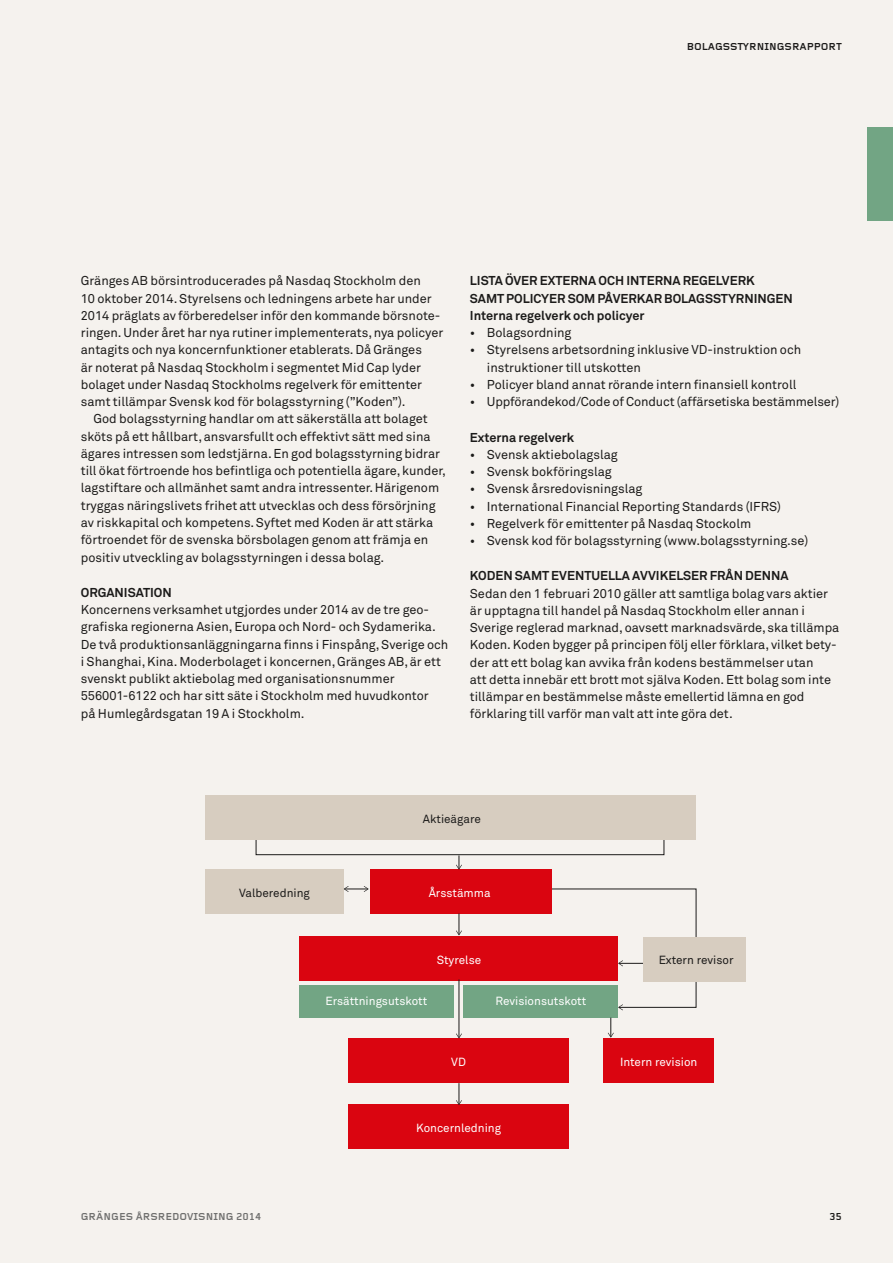
<style>
.page{position:relative;width:893px;height:1263px;background:#f5f2ee}
.page>*{position:absolute;margin:0;border:0;box-sizing:border-box;transform-origin:0 0}
.t1{font:12.75px/17.2px "Akkurat Pro";color:#1c1b1a}
.t2{font:700 12.75px/17.2px "Akkurat Pro";color:#1c1b1a}
.t3{font:11.7px "Akkurat Pro";color:#fff}
.t4{font:11.7px "Akkurat Pro";color:#1c1b1a}
.t5{font:700 10.5px "Foundry Gridnik";color:#70706f}
.t6{font:700 10.5px "Foundry Gridnik";color:#1c1b1a}
</style>
<div class="page">
<div style="left:867px;top:128px;width:26px;height:93px;background:#72a584"></div>
<svg style="left:549px;top:888px;width:148px;height:122px"></svg>
<div style="left:299px;top:985px;width:155px;height:33px;background:#72a584"></div>
<div style="left:463px;top:985px;width:155px;height:33px;background:#72a584"></div>
<div style="left:205px;top:869px;width:139px;height:45px;background:#d7cdc0"></div>
<div style="left:370px;top:869px;width:181px;height:45px;background:#da0510"></div>
<div style="left:643px;top:937px;width:102px;height:45px;background:#d7cdc0"></div>
<div style="left:348px;top:1038px;width:221px;height:45px;background:#da0510"></div>
<div style="left:348px;top:1104px;width:221px;height:45px;background:#da0510"></div>
<div style="left:300px;top:936px;width:318px;height:44px;background:#da0510"></div>
<div style="left:604px;top:1038px;width:110px;height:45px;background:#da0510"></div>
<svg style="left:255px;top:840px;width:409px;height:29px"></svg>
<svg style="left:456px;top:913px;width:6px;height:22px"></svg>
<hr style="left:459px;top:979px;width:1px;height:58px;background:#1c1b1a">
<svg style="left:456px;top:1033px;width:6px;height:5px"></svg>
<svg style="left:456px;top:1083px;width:6px;height:22px"></svg>
<svg style="left:608px;top:1018px;width:6px;height:19px"></svg>
<svg style="left:344px;top:886px;width:25px;height:6px"></svg>
<div style="left:205px;top:795px;width:491px;height:45px;background:#d7cdc0"></div>
<p class="t6" style="left:687px;top:41px;width:8px">BOLAGSST</p>
<p class="t6" style="left:743px;top:41px;width:15px">YRNINGSRAPPORT</p>
<p class="t1" style="left:81px;top:273px;width:364px">Gränges AB börsintroducerades på Nasdaq Stockholm den<br>10 oktober 2014. Styrelsens och ledningens arbete har under 2014 präglats av förberedelser inför den kommande börsnote&shy;ringen. Under året har nya rutiner implementerats, nya policyer antagits och nya koncernfunktioner etablerats. Då Gränges<br>är noterat på Nasdaq Stockholm i segmentet Mid Cap lyder bolaget under Nasdaq Stockholms regelverk för emittenter samt tillämpar Svensk kod för bolagsstyrning (”Koden”).</p>
<p class="t1" style="left:81px;top:411px;width:367px;text-indent:13px">God bolagsstyrning handlar om att säkerställa att bolaget sköts på ett hållbart, ansvarsfullt och effektivt sätt med sina ägares intressen som ledstjärna. En god bolagsstyrning bidrar till ökat förtroende hos befintliga och potentiella ägare, kunder, lagstiftare och allmänhet samt andra intressenter. Härigenom tryggas näringslivets frihet att utvecklas och dess försörjning av riskkapital och kompetens. Syftet med Koden är att stärka förtroendet för de svenska börsbolagen genom att främja en positiv utveckling av bolagsstyrningen i dessa bolag.</p>
<p class="t2" style="left:81px;top:584px;width:93px">ORGANISATION</p>
<p class="t1" style="left:81px;top:601px;width:369px">Koncernens verksamhet utgjordes under 2014 av de tre geo&shy;grafiska regionerna Asien, Europa och Nord- och Sydamerika.<br>De två produktionsanläggningarna finns i Finspång, Sverige och i Shanghai, Kina. Moderbolaget i koncernen, Gränges AB, är ett svenskt publikt aktiebolag med organisationsnummer 556001-6122 och har sitt säte i Stockholm med huvudkontor<br>på Humlegårdsgatan 19 A i Stockholm.</p>
<p class="t2" style="left:470px;top:272px;width:325px">LISTA ÖVER EXTERNA OCH INTERNA REGELVERK<br>SAMT POLICYER SOM PÅVERKAR BOLAGSSTYRNINGEN<br>Interna regelverk och policyer</p>
<p class="t1" style="left:470px;top:324px;width:103px">• Bolagsordning</p>
<p class="t1" style="left:487px;top:342px;width:316px;text-indent:-17px">• Styrelsens arbetsordning inklusive VD-instruktion och instruktioner till utskotten</p>
<p class="t1" style="left:470px;top:376px;width:328px">• Policyer bland annat rörande intern finansiell kontroll</p>
<p class="t1" style="left:470px;top:393px;width:371px">• Uppförandekod/Code of Conduct (affärsetiska bestämmelser)</p>
<p class="t2" style="left:470px;top:428px;width:106px">Externa regelverk</p>
<p class="t1" style="left:470px;top:446px;width:149px">• Svensk aktiebolagslag</p>
<p class="t1" style="left:470px;top:463px;width:143px">• Svensk bokföringslag</p>
<p class="t1" style="left:470px;top:480px;width:174px">• Svensk årsredovisningslag</p>
<p class="t1" style="left:470px;top:498px;width:313px">• International Financial Reporting Standards (IFRS)</p>
<p class="t1" style="left:470px;top:515px;width:283px">• Regelverk för emittenter på Nasdaq Stockolm</p>
<p class="t1" style="left:470px;top:532px;width:340px">• Svensk kod för bolagsstyrning (www.bolagsstyrning.se)</p>
<p class="t2" style="left:470px;top:567px;width:320px">KODEN SAMT EVENTUELLA AVVIKELSER FRÅN DENNA</p>
<p class="t1" style="left:470px;top:585px;width:371px">Sedan den 1 februari 2010 gäller att samtliga bolag vars aktier är upptagna till handel på Nasdaq Stockholm eller annan i Sverige reglerad marknad, oavsett marknadsvärde, ska tillämpa Koden. Koden bygger på principen följ eller förklara, vilket bety&shy;der att ett bolag kan avvika från kodens bestämmelser utan<br>att detta innebär ett brott mot själva Koden. Ett bolag som inte tillämpar en bestämmelse måste emellertid lämna en god förklaring till varför man valt att inte göra det.</p>
<p class="t4" style="left:423px;top:812px;width:60px">Aktieägare</p>
<p class="t4" style="left:239px;top:886px;width:72px">Valberedning</p>
<p class="t3" style="left:429px;top:886px;width:63px">Årsstämma</p>
<p class="t3" style="left:437px;top:953px;width:46px">Styrelse</p>
<p class="t3" style="left:325px;top:994px;width:103px">Ersättningsutskott</p>
<p class="t3" style="left:495px;top:994px;width:92px">Revisionsutskott</p>
<p class="t3" style="left:451px;top:1055px;width:16px">VD</p>
<p class="t3" style="left:416px;top:1121px;width:86px">Koncernledning</p>
<p class="t4" style="left:659px;top:953px;width:76px">Extern revisor</p>
<p class="t3" style="left:620px;top:1055px;width:79px">Intern revision</p>
<p class="t5" style="left:81px;top:1210px;width:182px">GRÄNGES ÅRSREDOVISNING 2014</p>
<p class="t6" style="left:829px;top:1210px;width:14px">35</p>
</div>
